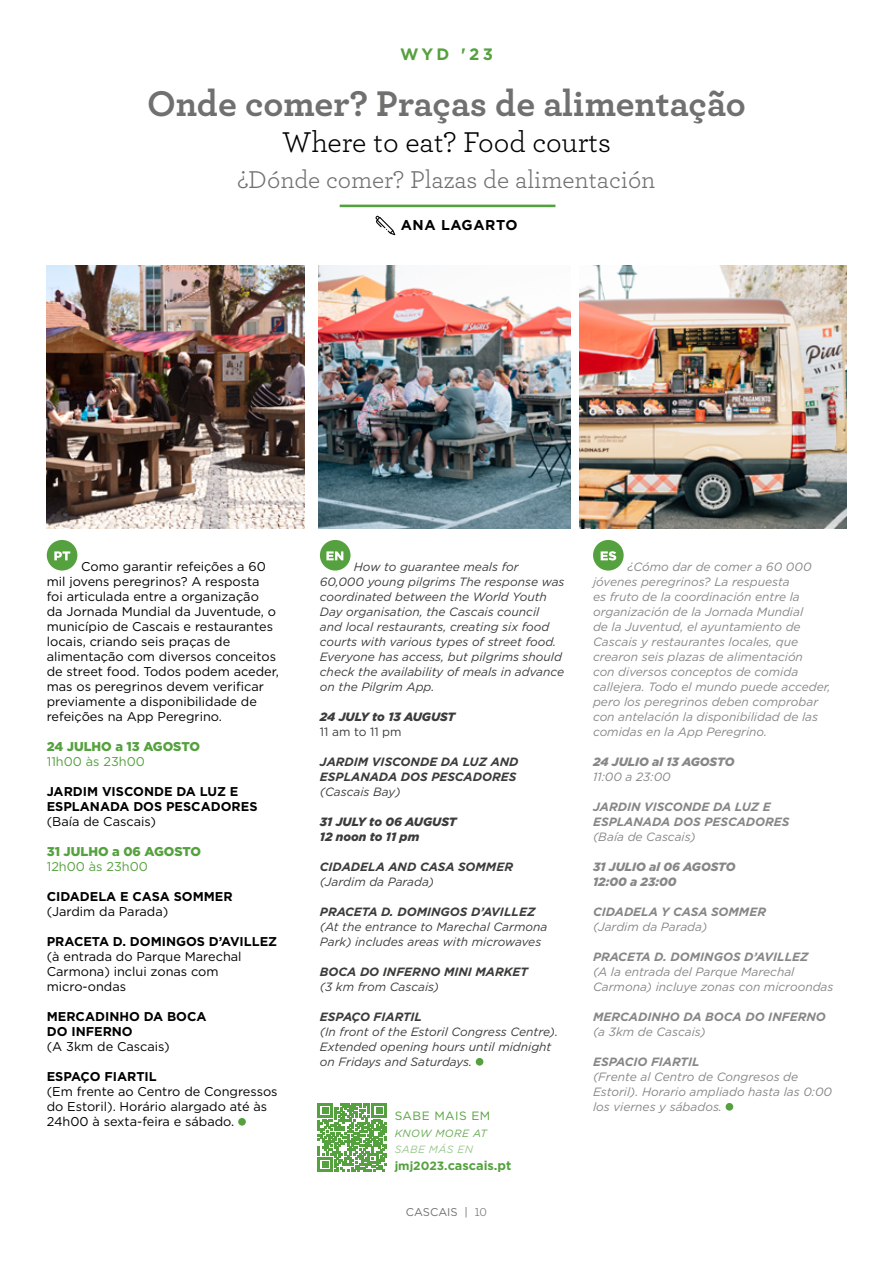
<style>
.page{position:relative;width:893px;height:1263px;background:#fff}
.page>*{position:absolute;margin:0;border:0;box-sizing:border-box;transform-origin:0 0}
.t1{font:700 37.5px "Archer";letter-spacing:-.005em;color:#70706f}
.t2{font:30px "Archer";color:#000}
.t3{font:25.5px "Archer";color:#70706f}
.t4{font:700 16.5px "Gotham";color:#55a13f}
.t5{font:700 14.25px "Gotham";letter-spacing:.04em;color:#000}
.t6{font:12.75px/15px "Gotham";color:#000}
.t7{font:700 12.75px/15px "Gotham";color:#000}
.t8{font:900 12.75px "Gotham";color:#55a13f}
.t9{font:12.75px "Gotham";color:#55a13f}
.t10{font:700 12.75px "Gotham";color:#55a13f}
.t11{font:italic 12px/15px "Gotham";color:#878787}
.t12{font:italic 12px/15px "Gotham";color:#3c3c3b}
.t13{font:italic 700 12px/15px "Gotham";color:#3c3c3b}
.t14{font:italic 700 12px/15px "Gotham";color:#878787}
.t15{font:italic 900 12px/15px "Gotham";color:#878787}
.t16{font:italic 900 12px/15px "Gotham";color:#3c3c3b}
.t17{font:12px "Gotham";color:#3c3c3b}
.t18{font:12px "Gotham";letter-spacing:.04em;color:#55a13f}
.t19{font:11.25px "Gotham";color:#70706f}
.t20{font:italic 10.5px "Gotham";letter-spacing:.04em;color:#66aa52}
.t21{font:italic 10.5px "Gotham";letter-spacing:.04em;color:#99c78c}
.s1{font-size:12px}
.s2{font-family:"Archer";font-size:12px}
</style>
<div class="page">
<img style="left:47px;top:265px;width:257px;height:263px">
<img style="left:318px;top:265px;width:252px;height:263px">
<img style="left:580px;top:265px;width:266px;height:263px">
<div style="left:47px;top:540px;width:30px;height:30px;background:#55a13f;border-radius:50%"></div>
<svg style="left:54px;top:551px;width:16px;height:9px"></svg>
<div style="left:238px;top:1118px;width:8px;height:7px;background:#55a13f;border-radius:50%"></div>
<div style="left:320px;top:540px;width:30px;height:30px;background:#55a13f;border-radius:50%"></div>
<svg style="left:326px;top:551px;width:17px;height:9px"></svg>
<div style="left:476px;top:1058px;width:7px;height:7px;background:#55a13f;border-radius:50%"></div>
<div style="left:593px;top:540px;width:31px;height:30px;background:#55a13f;border-radius:50%"></div>
<svg style="left:601px;top:551px;width:15px;height:9px"></svg>
<div style="left:726px;top:1103px;width:7px;height:7px;background:#55a13f;border-radius:50%"></div>
<svg style="left:375px;top:216px;width:20px;height:19px"></svg>
<hr style="left:340px;top:205px;width:215px;height:2px;background:#55a13f">
<svg style="left:318px;top:1103px;width:68px;height:69px"></svg>
<h3 class="t4" style="left:400px;top:43px;width:94px">WYD '23</h3>
<h1 class="t1" style="left:147px;top:74px;width:600px">Onde comer? Praças de alimentação</h1>
<h2 class="t2" style="left:282px;top:121px;width:330px">Where to eat? Food courts</h2>
<h3 class="t3" style="left:237px;top:162px;width:420px">¿Dónde comer? Plazas de alimentación</h3>
<p class="t5" style="left:401px;top:216px;width:118px">ANA LAGARTO</p>
<p class="t6" style="left:47px;top:558px;width:234px;text-indent:34px">Como garantir refeições a 60 mil jovens peregrinos? A resposta<br>foi articulada entre a organização<br>da Jornada Mundial da Juventude, o município de Cascais e restaurantes locais, criando seis praças de alimentação com diversos conceitos de street food. Todos podem aceder, mas os peregrinos devem verificar previamente a disponibilidade de refeições na App Peregrino.</p>
<p class="t8" style="left:47px;top:737px;width:155px">24 JULHO a 13 AGOSTO</p>
<p class="t9" style="left:47px;top:753px;width:100px">11h00 às 23h00</p>
<p class="t7" style="left:47px;top:783px;width:212px">JARDIM VISCONDE DA LUZ E<br>ESPLANADA DOS PESCADORES</p>
<p class="t6" style="left:47px;top:813px;width:111px">(Baía de Cascais)</p>
<p class="t8" style="left:47px;top:842px;width:156px">31 JULHO a 06 AGOSTO</p>
<p class="t9" style="left:47px;top:858px;width:103px">12h00 às 23h00</p>
<p class="t7" style="left:47px;top:888px;width:187px">CIDADELA E CASA SOMMER</p>
<p class="t6" style="left:47px;top:903px;width:123px">(Jardim da Parada)</p>
<p class="t7" style="left:47px;top:933px;width:232px">PRACETA D. DOMINGOS D’AVILLEZ</p>
<p class="t6" style="left:47px;top:948px;width:196px">(à entrada do Parque Marechal<br>Carmona) inclui zonas com micro-ondas</p>
<p class="t7" style="left:47px;top:1008px;width:161px">MERCADINHO DA BOCA<br>DO INFERNO</p>
<p class="t6" style="left:47px;top:1038px;width:125px">(A 3km de Cascais)</p>
<p class="t7" style="left:47px;top:1068px;width:112px">ESPAÇO FIARTIL</p>
<p class="t6" style="left:47px;top:1083px;width:232px">(Em frente ao Centro de Congressos do Estoril). Horário alargado até às<br>24h00 à sexta-feira e sábado.</p>
<p class="t12" style="left:320px;top:558px;width:246px;text-indent:34px">How to guarantee meals for 60,000 young pilgrims The response was coordinated between the World Youth Day organisation, the Cascais council<br>and local restaurants, creating six food courts with various types of street food.<br>Everyone has access, but pilgrims should check the availability of meals in advance on the Pilgrim App.</p>
<p class="t16" style="left:320px;top:709px;width:137px">24 JULY to 13 AUGUST</p>
<p class="t17" style="left:320px;top:724px;width:83px">11 am to 11 pm</p>
<p class="t13" style="left:320px;top:754px;width:200px">JARDIM VISCONDE DA LUZ AND<br>ESPLANADA DOS PESCADORES</p>
<p class="t12" style="left:320px;top:783px;width:82px">(Cascais Bay)</p>
<p class="t16" style="left:320px;top:814px;width:138px">31 JULY to 06 AUGUST<br>12 noon to 11 pm</p>
<p class="t13" style="left:320px;top:859px;width:195px">CIDADELA AND CASA SOMMER</p>
<p class="t12" style="left:320px;top:873px;width:116px">(Jardim da Parada)</p>
<p class="t13" style="left:320px;top:904px;width:217px">PRACETA D. DOMINGOS D’AVILLEZ</p>
<p class="t12" style="left:320px;top:918px;width:229px">(At the entrance to Marechal Carmona<br>Park) includes areas with microwaves</p>
<p class="t13" style="left:320px;top:964px;width:210px">BOCA DO INFERNO MINI MARKET</p>
<p class="t12" style="left:320px;top:978px;width:121px">(3 km from Cascais)</p>
<p class="t13" style="left:320px;top:1009px;width:104px">ESPAÇO FIARTIL</p>
<p class="t12" style="left:320px;top:1023px;width:240px">(In front of the Estoril Congress Centre).<br>Extended opening hours until midnight on Fridays and Saturdays.</p>
<p class="t18" style="left:395px;top:1108px;width:97px">SABE MAIS EM</p>
<p class="t20" style="left:395px;top:1126px;width:94px">KNOW MORE AT</p>
<p class="t21" style="left:395px;top:1143px;width:80px">SABE MÁS EN</p>
<p class="t10" style="left:395px;top:1157px;width:118px"><span class="s1">jmj2023.</span>cascais.pt</p>
<p class="t19" style="left:406px;top:1205px;width:83px">CASCAIS | <span class="s2">10</span></p>
<p class="t11" style="left:593px;top:558px;width:239px;text-indent:34px">¿Cómo dar de comer a 60 000 jóvenes peregrinos? La respuesta<br>es fruto de la coordinación entre la organización de la Jornada Mundial<br>de la Juventud, el ayuntamiento de Cascais y restaurantes locales, que crearon seis plazas de alimentación<br>con diversos conceptos de comida callejera. Todo el mundo puede acceder, pero los peregrinos deben comprobar con antelación la disponibilidad de las comidas en la App Peregrino.</p>
<p class="t15" style="left:593px;top:754px;width:143px">24 JULIO al 13 AGOSTO</p>
<p class="t11" style="left:593px;top:768px;width:79px">11:00 a 23:00</p>
<p class="t14" style="left:593px;top:799px;width:198px">JARDIN VISCONDE DA LUZ E<br>ESPLANADA DOS PESCADORES</p>
<p class="t11" style="left:593px;top:828px;width:104px">(Baía de Cascais)</p>
<p class="t15" style="left:593px;top:859px;width:144px">31 JULIO al 06 AGOSTO<br>12:00 a 23:00</p>
<p class="t14" style="left:593px;top:904px;width:175px">CIDADELA Y CASA SOMMER</p>
<p class="t11" style="left:593px;top:918px;width:116px">(Jardim da Parada)</p>
<p class="t14" style="left:593px;top:949px;width:217px">PRACETA D. DOMINGOS D’AVILLEZ</p>
<p class="t11" style="left:593px;top:963px;width:242px">(A la entrada del Parque Marechal<br>Carmona) incluye zonas con microondas</p>
<p class="t14" style="left:593px;top:1009px;width:234px">MERCADINHO DA BOCA DO INFERNO</p>
<p class="t11" style="left:593px;top:1023px;width:114px">(a 3km de Cascais)</p>
<p class="t14" style="left:593px;top:1054px;width:108px">ESPACIO FIARTIL</p>
<p class="t11" style="left:593px;top:1068px;width:241px">(Frente al Centro de Congresos de<br>Estoril). Horario ampliado hasta las 0:00 los viernes y sábados.</p>
</div>
